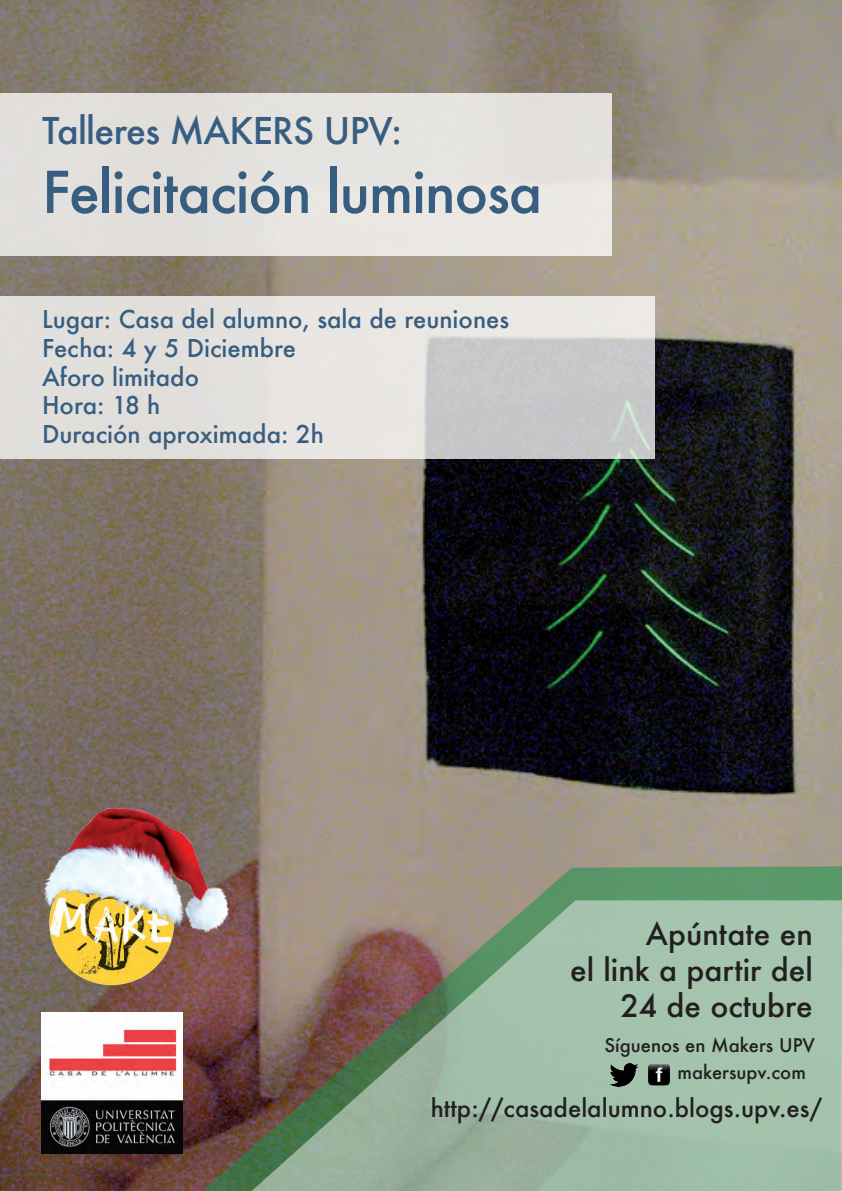
<style>
.page{position:relative;width:842px;height:1191px;background:#fff}
.page>*{position:absolute;margin:0;border:0;box-sizing:border-box;transform-origin:0 0}
.t1{font:500 56px "Futura";letter-spacing:-.02em;color:#375e80}
.t2{font:500 36px "Futura";letter-spacing:-.02em;color:#375e80}
.t3{font:500 30px/36px "Futura";color:#231f20;text-align:right}
.t4{font:500 24px/28.8px "Futura";color:#375e80}
.t5{font:500 24px "Futura";color:#231f20}
.t6{font:500 18.4px/26.5px "Futura";color:#231f20}
</style>
<div class="page">
<img style="left:0;top:0;width:842px;height:1191px">
<img style="left:41px;top:951px;width:141px;height:43px">
<div style="left:0;top:93px;width:611px;height:162px;background:#e4e2df"></div>
<svg style="left:0;top:296px;width:654px;height:162px;fill:#e2dfdd"></svg>
<svg style="left:191px;top:866px;width:651px;height:325px"></svg>
<svg style="left:204px;top:900px;width:638px;height:291px"></svg>
<img style="left:643px;top:1059px;width:32px;height:31px">
<img style="left:610px;top:1063px;width:28px;height:23px">
<img style="left:41px;top:1012px;width:142px;height:142px">
<img style="left:41px;top:807px;width:188px;height:144px">
<h2 class="t2" style="left:42px;top:106px;width:362px">Talleres MAKERS UPV:</h2>
<h1 class="t1" style="left:42px;top:154px;width:502px">Felicitación luminosa</h1>
<p class="t4" style="left:42px;top:304px;width:469px">Lugar: Casa del alumno, sala de reuniones<br>Fecha: 4 y 5 Diciembre<br>Aforo limitado<br>Hora: 18 h<br>Duración aproximada: 2h</p>
<p class="t3" style="left:570px;top:915px;width:244px">Apúntate en<br>el link a partir del<br>24 de octubre</p>
<p class="t6" style="left:677px;top:1032px;width:139px;text-indent:-73px">Síguenos en Makers UPV makersupv.com</p>
<p class="t5" style="left:431px;top:1092px;width:393px">http://casadelalumno.blogs.upv.es/</p>
</div>
